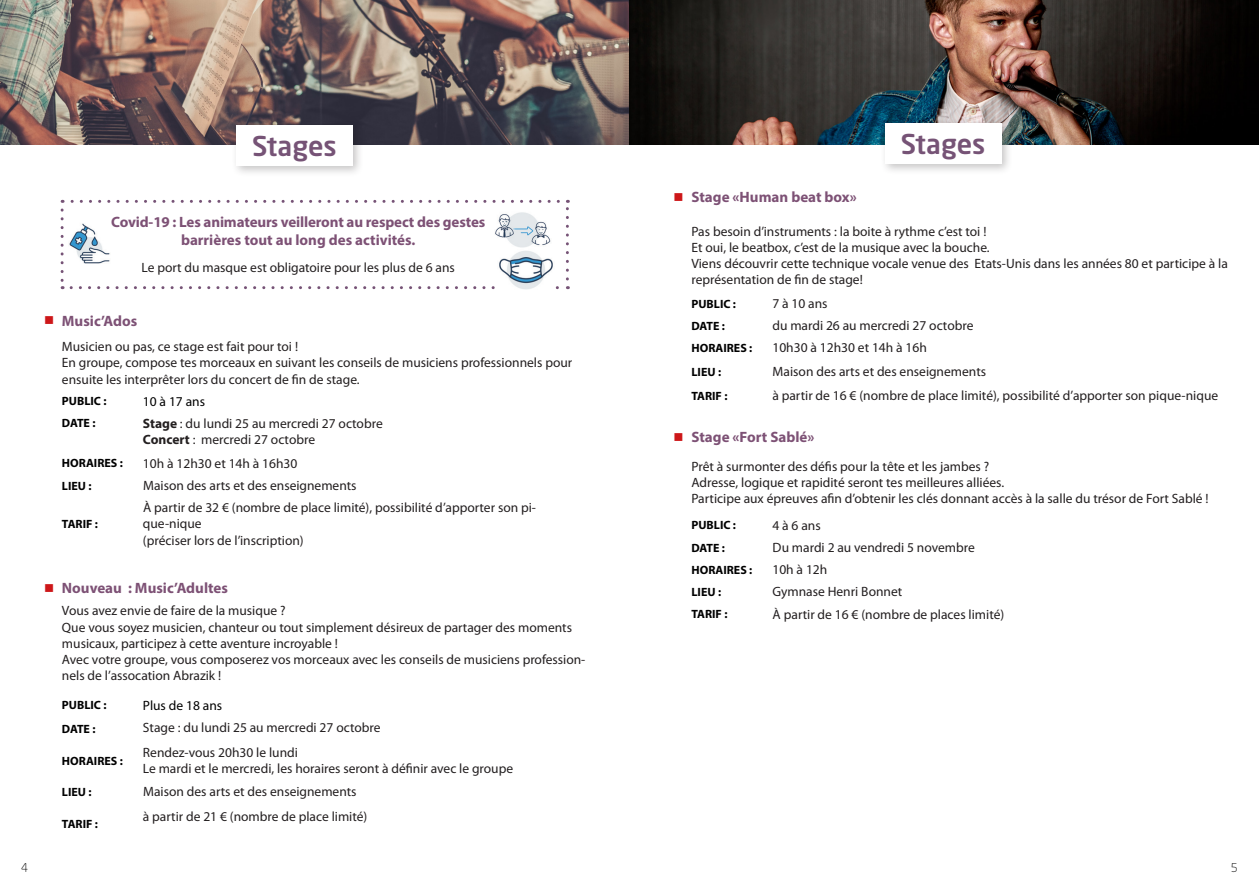
<style>
.page{position:relative;width:1259px;height:893px;background:#fff}
.page>*{position:absolute;margin:0;border:0;box-sizing:border-box;transform-origin:0 0}
.t1{font:500 27px "Neo Sans Std";color:#765376}
.t2{font:700 15px "Myriad Pro";color:#7d5175}
.t3{font:13.5px/16.2px "Myriad Pro";color:#231f20}
.t4{font:13.5px "Myriad Pro";color:#000}
.t5{font:13.5px "Wingdings";color:#cd1719}
.t6{font:700 12px "Myriad Pro";color:#000}
.t7{font:300 12px "Neo Sans Std";color:#000}
.s1{font-weight:700}
</style>
<div class="page">
<img style="left:0;top:0;width:1259px;height:145px">
<div style="left:231px;top:120px;width:132px;height:57px;background:#231f20;opacity:.26"></div>
<div style="left:236px;top:125px;width:116px;height:41px;background:#fff"></div>
<div style="left:880px;top:118px;width:132px;height:57px;background:#231f20;opacity:.26"></div>
<div style="left:885px;top:123px;width:116px;height:41px;background:#fff"></div>
<svg style="left:61px;top:210px;width:3px;height:79px"></svg>
<svg style="left:71px;top:286px;width:497px;height:3px"></svg>
<svg style="left:566px;top:200px;width:3px;height:79px"></svg>
<svg style="left:62px;top:200px;width:496px;height:3px"></svg>
<img style="left:495px;top:212px;width:56px;height:36px">
<img style="left:497px;top:251px;width:58px;height:39px">
<img style="left:69px;top:223px;width:41px;height:41px">
<p class="t1" style="left:252px;top:129px;width:86px">Stages</p>
<p class="t1" style="left:901px;top:127px;width:86px">Stages</p>
<p class="t2" style="left:111px;top:212px;width:375px">Covid-19 : Les animateurs veilleront au respect des gestes</p>
<p class="t2" style="left:181px;top:230px;width:236px">barrières tout au long des activités.</p>
<p class="t3" style="left:142px;top:259px;width:315px">Le port du masque est obligatoire pour les plus de 6 ans</p>
<p class="t5" style="left:44px;top:313px;width:12px">■</p>
<p class="t2" style="left:62px;top:312px;width:77px">Music’Ados</p>
<p class="t3" style="left:62px;top:339px;width:512px">Musicien ou pas, ce stage est fait pour toi !<br>En groupe, compose tes morceaux en suivant les conseils de musiciens professionnels pour ensuite les interprêter lors du concert de fin de stage.</p>
<p class="t6" style="left:62px;top:393px;width:46px">PUBLIC :</p>
<p class="t4" style="left:143px;top:394px;width:64px">10 à 17 ans</p>
<p class="t6" style="left:62px;top:415px;width:35px">DATE :</p>
<p class="t3" style="left:143px;top:415px;width:241px"><span class="s1">Stage</span> : du lundi 25 au mercredi 27 octobre<br><span class="s1">Concert</span> : mercredi 27 octobre</p>
<p class="t6" style="left:62px;top:456px;width:62px">HORAIRES :</p>
<p class="t3" style="left:143px;top:456px;width:156px">10h à 12h30 et 14h à 16h30</p>
<p class="t6" style="left:62px;top:478px;width:31px">LIEU :</p>
<p class="t3" style="left:143px;top:478px;width:215px">Maison des arts et des enseignements</p>
<p class="t6" style="left:62px;top:516px;width:37px">TARIF :</p>
<p class="t3" style="left:143px;top:500px;width:395px">À partir de 32 € (nombre de place limité), possibilité d’apporter son pi&shy;que-nique<br>(préciser lors de l’inscription)</p>
<p class="t5" style="left:44px;top:581px;width:12px">■</p>
<p class="t2" style="left:62px;top:578px;width:167px">Nouveau : Music’Adultes</p>
<p class="t3" style="left:62px;top:603px;width:525px">Vous avez envie de faire de la musique ?<br>Que vous soyez musicien, chanteur ou tout simplement désireux de partager des moments musicaux, participez à cette aventure incroyable !<br>Avec votre groupe, vous composerez vos morceaux avec les conseils de musiciens profession&shy;nels de l’assocation Abrazik !</p>
<p class="t6" style="left:62px;top:697px;width:46px">PUBLIC :</p>
<p class="t4" style="left:143px;top:698px;width:81px">Plus de 18 ans</p>
<p class="t6" style="left:62px;top:721px;width:35px">DATE :</p>
<p class="t3" style="left:143px;top:720px;width:239px">Stage : du lundi 25 au mercredi 27 octobre</p>
<p class="t6" style="left:62px;top:753px;width:62px">HORAIRES :</p>
<p class="t3" style="left:143px;top:745px;width:372px">Rendez-vous 20h30 le lundi<br>Le mardi et le mercredi, les horaires seront à définir avec le groupe</p>
<p class="t6" style="left:62px;top:785px;width:31px">LIEU :</p>
<p class="t3" style="left:143px;top:783px;width:215px">Maison des arts et des enseignements</p>
<p class="t6" style="left:62px;top:816px;width:37px">TARIF :</p>
<p class="t3" style="left:143px;top:808px;width:226px">à partir de 21 € (nombre de place limité)</p>
<p class="t5" style="left:673px;top:190px;width:12px">■</p>
<p class="t2" style="left:691px;top:187px;width:167px">Stage «Human beat box»</p>
<p class="t3" style="left:691px;top:223px;width:538px">Pas besoin d’instruments : la boite à rythme c’est toi !<br>Et oui, le beatbox, c’est de la musique avec la bouche.<br>Viens découvrir cette technique vocale venue des Etats-Unis dans les années 80 et participe à la représentation de fin de stage!</p>
<p class="t6" style="left:691px;top:296px;width:46px">PUBLIC :</p>
<p class="t3" style="left:772px;top:296px;width:57px">7 à 10 ans</p>
<p class="t6" style="left:691px;top:318px;width:35px">DATE :</p>
<p class="t3" style="left:772px;top:318px;width:203px">du mardi 26 au mercredi 27 octobre</p>
<p class="t6" style="left:691px;top:340px;width:62px">HORAIRES :</p>
<p class="t3" style="left:772px;top:340px;width:156px">10h30 à 12h30 et 14h à 16h</p>
<p class="t6" style="left:691px;top:364px;width:31px">LIEU :</p>
<p class="t3" style="left:772px;top:364px;width:215px">Maison des arts et des enseignements</p>
<p class="t6" style="left:691px;top:388px;width:37px">TARIF :</p>
<p class="t3" style="left:772px;top:388px;width:447px">à partir de 16 € (nombre de place limité), possibilité d’apporter son pique-nique</p>
<p class="t5" style="left:673px;top:430px;width:12px">■</p>
<p class="t2" style="left:691px;top:428px;width:124px">Stage «Fort Sablé»</p>
<p class="t3" style="left:691px;top:458px;width:519px">Prêt à surmonter des défis pour la tête et les jambes ?<br>Adresse, logique et rapidité seront tes meilleures alliées.<br>Participe aux épreuves afin d’obtenir les clés donnant accès à la salle du trésor de Fort Sablé !</p>
<p class="t6" style="left:691px;top:518px;width:46px">PUBLIC :</p>
<p class="t3" style="left:772px;top:518px;width:50px">4 à 6 ans</p>
<p class="t6" style="left:691px;top:540px;width:35px">DATE :</p>
<p class="t3" style="left:772px;top:540px;width:204px">Du mardi 2 au vendredi 5 novembre</p>
<p class="t6" style="left:691px;top:562px;width:62px">HORAIRES :</p>
<p class="t3" style="left:772px;top:562px;width:56px">10h à 12h</p>
<p class="t6" style="left:691px;top:584px;width:31px">LIEU :</p>
<p class="t3" style="left:772px;top:584px;width:131px">Gymnase Henri Bonnet</p>
<p class="t6" style="left:691px;top:606px;width:37px">TARIF :</p>
<p class="t3" style="left:772px;top:606px;width:233px">À partir de 16 € (nombre de places limité)</p>
<p class="t7" style="left:21px;top:860px;width:8px">4</p>
<p class="t7" style="left:1230px;top:860px;width:8px">5</p>
</div>
